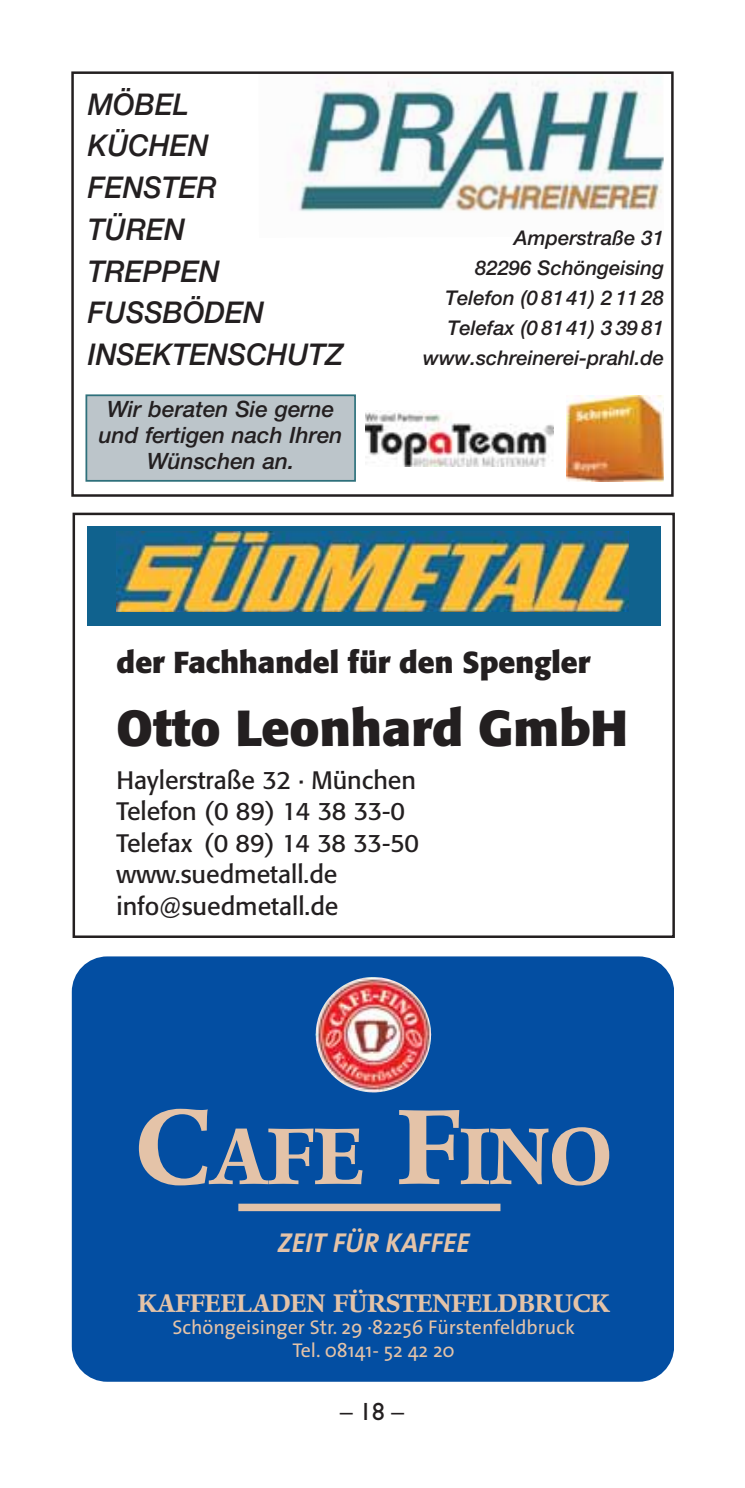
<style>
.page{position:relative;width:745px;height:1488px;background:#fff}
.page>*{position:absolute;margin:0;border:0;box-sizing:border-box;transform-origin:0 0}
.t1{font:700 78.75px "Poppl Pontifex";color:#e4c3a8}
.t2{font:700 50px "Formata";color:#231f20}
.t3{font:italic 500 30px/41.8px "Helvetica Neue LT Std";color:#231f20;scale:.95 1}
.t4{font:700 30px "Formata";color:#231f20}
.t5{font:italic 27.5px "The Sans Bold Caps";color:#e4c3a8}
.t6{font:25px/31.5px "Formata";color:#231f20}
.t7{font:700 25px "Poppl Pontifex";color:#e4c3a8}
.t8{font:25px "Gill Sans";color:#231f20}
.t9{font:italic 500 22.5px/26.2px "Helvetica Neue LT Std";color:#231f20;text-align:center}
.t10{font:italic 500 20.25px/30px "Helvetica Neue LT Std";color:#231f20;text-align:right}
.t11{font:20px/22.5px "The Sans";color:#e4c3a8;text-align:center}
.s1{font-size:105px}
</style>
<div class="page">
<img style="left:298px;top:78px;width:366px;height:134px">
<div style="left:71px;top:71px;width:603px;height:426px;border:2px solid #231f20"></div>
<img style="left:566px;top:395px;width:97px;height:86px">
<div style="left:87px;top:396px;width:267px;height:84px;background:#bcc5ca"></div>
<div style="left:85px;top:394px;width:271px;height:88px;border:2px solid #2e707b"></div>
<img style="left:366px;top:410px;width:188px;height:57px">
<div style="left:73px;top:512px;width:602px;height:426px;border:2px solid #231f20"></div>
<div style="left:87px;top:527px;width:574px;height:99px;background:#10628e"></div>
<img style="left:117px;top:531px;width:512px;height:81px">
<div style="left:72px;top:956px;width:602px;height:425px;background:#034ea2;border-radius:35px"></div>
<div style="left:238px;top:1203px;width:262px;height:8px;background:#e4c3a8"></div>
<img style="left:371px;top:977px;width:53px;height:29px">
<p class="t3" style="left:88px;top:85px;width:270px">MÖBEL<br>KÜCHEN<br>FENSTER<br>TÜREN<br>TREPPEN<br>FUSSBÖDEN<br>INSEKTENSCHUTZ</p>
<p class="t9" style="left:99px;top:397px;width:245px">Wir beraten Sie gerne und fertigen nach Ihren<br>Wünschen an.</p>
<p class="t10" style="left:423px;top:225px;width:242px">Amperstraße 31<br>82296 Schöngeising<br>Telefon (0 8141) 2 11 28<br>Telefax (0 8141) 3 39 81 www.schreinerei-prahl.de</p>
<p class="t4" style="left:117px;top:649px;width:475px">der Fachhandel für den Spengler</p>
<h2 class="t2" style="left:117px;top:706px;width:513px">Otto Leonhard GmbH</h2>
<p class="t6" style="left:117px;top:766px;width:304px">Haylerstraße 32 · München<br>Telefon (0 89) 14 38 33-0<br>Telefax (0 89) 14 38 33-50 www.suedmetall.de info@suedmetall.de</p>
<h1 class="t1" style="left:135px;top:1128px;width:478px"><span class="s1">C</span>AFE <span class="s1">F</span>INO</h1>
<p class="t5" style="left:278px;top:1233px;width:194px">ZEIT FÜR KAFFEE</p>
<p class="t7" style="left:138px;top:1294px;width:473px">KAFFEELADEN FÜRSTENFELDBRUCK</p>
<p class="t11" style="left:172px;top:1318px;width:404px">Schöngeisinger Str. 29 ·82256 Fürstenfeldbruck<br>Tel. 08141- 52 42 20</p>
<p class="t8" style="left:340px;top:1402px;width:65px">– 18 –</p>
</div>
